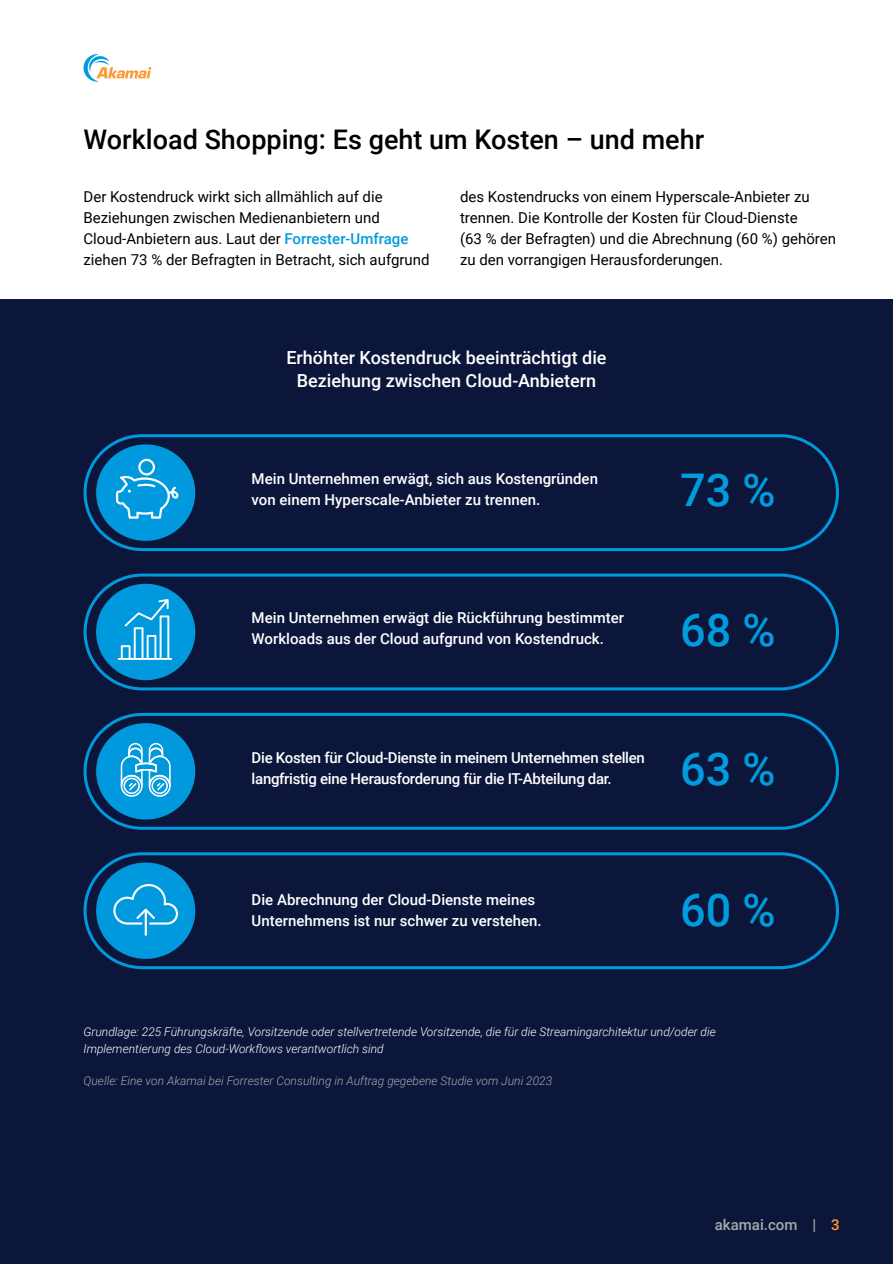
<style>
.page{position:relative;width:893px;height:1264px;background:#fff}
.page>*{position:absolute;margin:0;border:0;box-sizing:border-box;transform-origin:0 0}
.Body_Text{font:500 45px "Roboto";color:#009cde}
.Heading_3{font:500 27px "Roboto";color:#000}
.Body_Text-2{font:500 18px/22.5px "Roboto";color:#fff;text-align:center}
.Body_Text-3{font:15px/21px "Roboto";color:#000}
.Body_Text-4{font:500 15px/21px "Roboto";color:#fff}
.Body_Text-5{font:500 15px/21px "Roboto";letter-spacing:-.02em;color:#fff}
.t1{font:500 15px "Roboto";color:#a8a8aa}
.Body_Text-6{font:italic 300 12px/16.5px "Roboto";color:#fff}
.Body_Text-7{font:italic 300 12px "Roboto";color:#a8a8aa}
.s1{font-weight:500;color:#009cde}
.s2{color:#f93}
</style>
<div class="page">
<div style="left:0;top:299px;width:893px;height:964px;background:#0c163b"></div>
<svg style="left:83px;top:434px;width:756px;height:117px"></svg>
<svg style="left:83px;top:573px;width:756px;height:118px"></svg>
<svg style="left:83px;top:712px;width:756px;height:118px"></svg>
<svg style="left:83px;top:852px;width:756px;height:118px"></svg>
<svg style="left:121px;top:742px;width:50px;height:54px;background:#4fb8e8"></svg>
<svg style="left:113px;top:883px;width:65px;height:52px;background:#22a6e2"></svg>
<svg style="left:116px;top:458px;width:63px;height:60px;background:#26a8e2"></svg>
<svg style="left:118px;top:599px;width:54px;height:60px;background:#34ade4"></svg>
<svg style="left:84px;top:54px;width:67px;height:28px"></svg>
<p class="Heading_3" style="left:84px;top:120px;width:622px">Workload Shopping: Es geht um Kosten – und mehr</p>
<p class="Body_Text-3" style="left:460px;top:185px;width:378px">des Kostendrucks von einem Hyperscale-Anbieter zu trennen. Die Kontrolle der Kosten für Cloud-Dienste<br>(63 % der Befragten) und die Abrechnung (60 %) gehören zu den vorrangigen Herausforderungen.</p>
<p class="Body_Text-3" style="left:84px;top:185px;width:347px">Der Kostendruck wirkt sich allmählich auf die Beziehungen zwischen Medienanbietern und Cloud-Anbietern aus. Laut der <span class="s1">Forrester-Umfrage </span>ziehen 73 % der Befragten in Betracht, sich aufgrund</p>
<p class="Body_Text-2" style="left:286px;top:346px;width:322px">Erhöhter Kostendruck beeinträchtigt die<br>Beziehung zwischen Cloud-Anbietern</p>
<p class="Body_Text-4" style="left:252px;top:467px;width:348px">Mein Unternehmen erwägt, sich aus Kostengründen von einem Hyperscale-Anbieter zu trennen.</p>
<p class="Body_Text-4" style="left:252px;top:606px;width:374px">Mein Unternehmen erwägt die Rückführung bestimmter<br>Workloads aus der Cloud aufgrund von Kostendruck.</p>
<p class="Body_Text" style="left:680px;top:458px;width:97px">73 %</p>
<p class="Body_Text" style="left:680px;top:598px;width:97px">68 %</p>
<p class="Body_Text-5" style="left:252px;top:746px;width:395px">Die Kosten für Cloud-Dienste in meinem Unternehmen stellen langfristig eine Herausforderung für die IT-Abteilung dar.</p>
<p class="Body_Text" style="left:680px;top:737px;width:97px">63 %</p>
<p class="Body_Text-4" style="left:252px;top:888px;width:292px">Die Abrechnung der Cloud-Dienste meines<br>Unternehmens ist nur schwer zu verstehen.</p>
<p class="Body_Text" style="left:680px;top:878px;width:97px">60 %</p>
<p class="Body_Text-6" style="left:84px;top:1022px;width:634px">Grundlage: 225 Führungskräfte, Vorsitzende oder stellvertretende Vorsitzende, die für die Streamingarchitektur und/oder die<br>Implementierung des Cloud-Workflows verantwortlich sind</p>
<p class="Body_Text-7" style="left:84px;top:1072px;width:470px">Quelle: Eine von Akamai bei Forrester Consulting in Auftrag gegebene Studie vom Juni 2023</p>
<p class="t1" style="left:715px;top:1214px;width:126px">akamai.com | <span class="s2">3</span></p>
</div>
